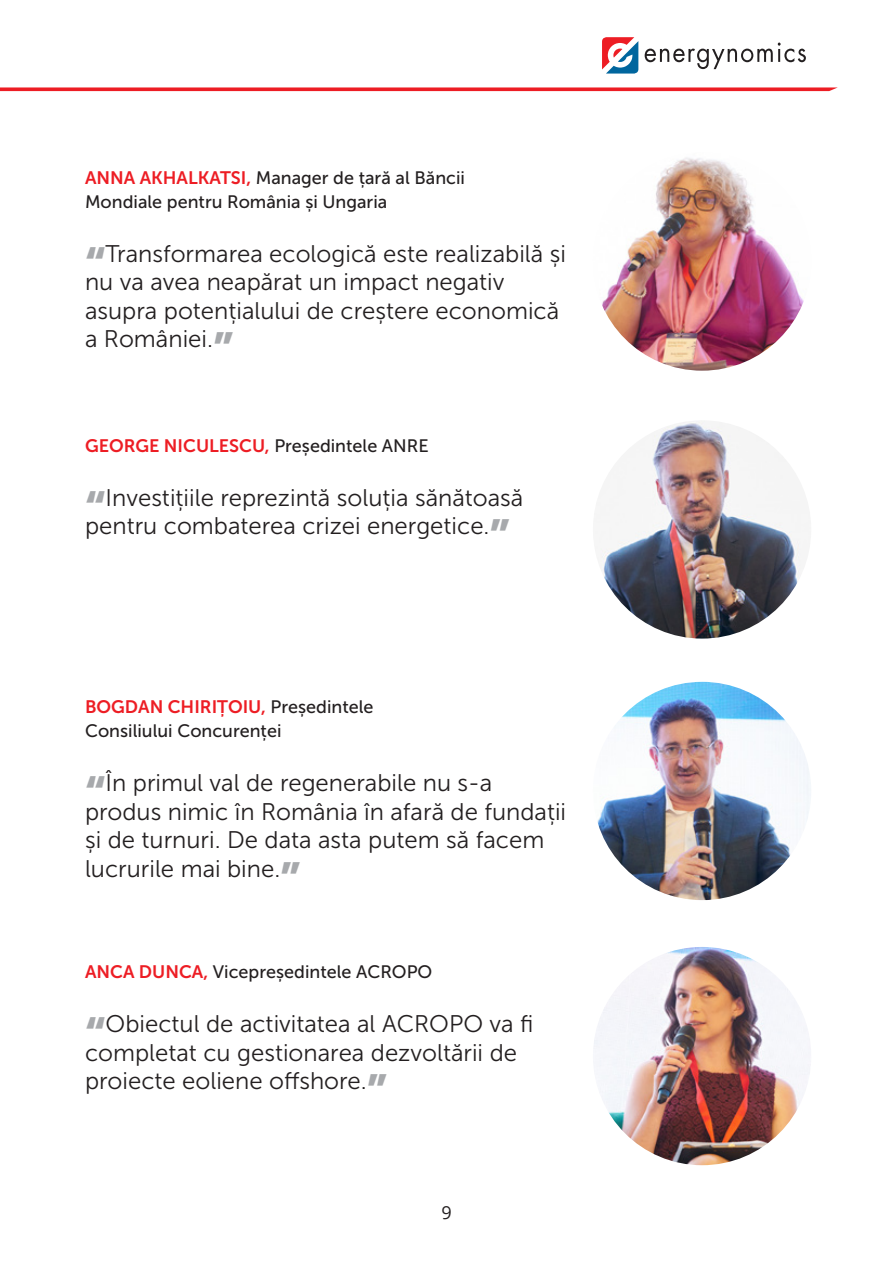
<style>
.page{position:relative;width:893px;height:1263px;background:#fff}
.page>*{position:absolute;margin:0;border:0;box-sizing:border-box;transform-origin:0 0}
.t1{font:24px/28.5px "Museo Sans 300";color:#231f20}
.t2{font:18px/24px "Museo Sans 500";color:#231f20}
.t3{font:18px "Museo Sans 700";color:#ed1d24}
.t4{font:18px "Open Sans";color:#231f20}
.s1{font-family:"Museo Sans 700";color:#ed1d24}
.s2{font-family:"Museo Sans 900";font-size:45px;color:#a7a9ac}
.s3{font-family:"Museo Sans 500";color:#231f20}
</style>
<div class="page">
<svg style="left:0;top:87px;width:838px;height:4px;background:#ef393f"></svg>
<svg style="left:602px;top:37px;width:36px;height:37px"></svg>
<svg style="left:645px;top:43px;width:161px;height:26px"></svg>
<img style="left:593px;top:152px;width:218px;height:219px;border-radius:109px">
<img style="left:593px;top:420px;width:218px;height:219px;border-radius:109px">
<img style="left:593px;top:682px;width:218px;height:218px;border-radius:109px">
<img style="left:593px;top:947px;width:218px;height:218px;border-radius:109px">
<p class="t2" style="left:85px;top:165px;width:381px"><span class="s1">ANNA AKHALKATSI,</span> Manager de țară al Băncii<br>Mondiale pentru România și Ungaria</p>
<p class="t1" style="left:85px;top:239px;width:482px"><span class="s2">“</span>Transformarea ecologică este realizabilă și nu va avea neapărat un impact negativ asupra potențialului de creștere economică a României.<span class="s2">”</span></p>
<p class="t3" style="left:85px;top:435px;width:345px">GEORGE NICULESCU, <span class="s3">Președintele ANRE</span></p>
<p class="t1" style="left:85px;top:483px;width:440px"><span class="s2">“</span>Investițiile reprezintă soluția sănătoasă pentru combaterea crizei energetice.<span class="s2">”</span></p>
<p class="t3" style="left:85px;top:697px;width:290px">BOGDAN CHIRIȚOIU, <span class="s3">Președintele</span></p>
<p class="t2" style="left:85px;top:719px;width:198px">Consiliului Concurenței</p>
<p class="t1" style="left:85px;top:769px;width:483px"><span class="s2">“</span>În primul val de regenerabile nu s-a produs nimic în România în afară de fundații și de turnuri. De data asta putem să facem lucrurile mai bine.<span class="s2">”</span></p>
<p class="t2" style="left:85px;top:960px;width:349px"><span class="s1">ANCA DUNCA,</span> Vicepreședintele ACROPO</p>
<p class="t1" style="left:85px;top:1010px;width:450px"><span class="s2">“</span>Obiectul de activitatea al ACROPO va fi completat cu gestionarea dezvoltării de proiecte eoliene offshore.<span class="s2">”</span></p>
<p class="t4" style="left:441px;top:1200px;width:12px">9</p>
</div>
